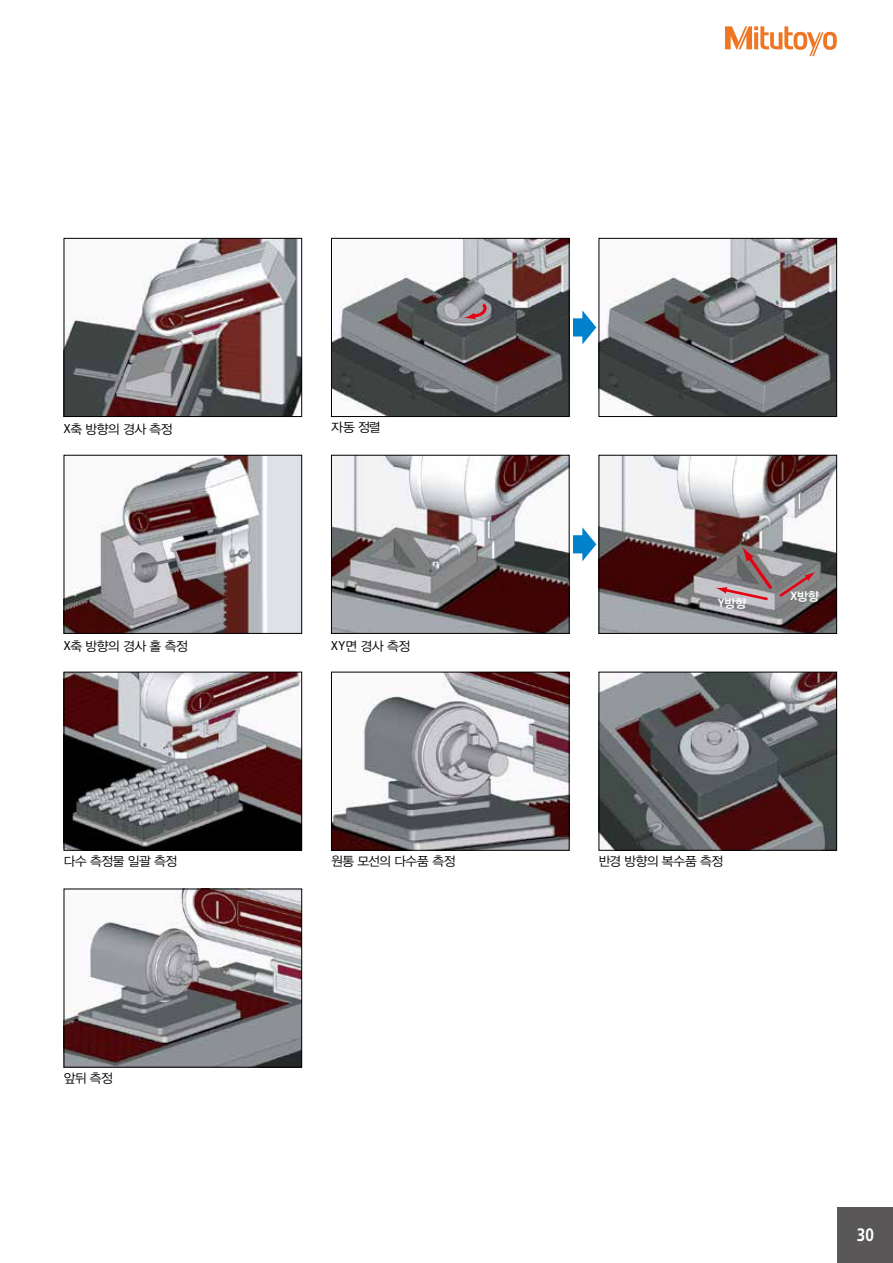
<style>
.page{position:relative;width:893px;height:1263px;background:#fff}
.page>*{position:absolute;margin:0;border:0;box-sizing:border-box;transform-origin:0 0}
.t1{font:700 18px "Mitutoyo Frutiger";color:#fff}
.t2{font:12.75px "YDVYGO32";letter-spacing:-.035em;color:#000}
.t3{font:12px "YDVYGO34";color:#fff}
.s1{font-family:"Mitutoyo Frutiger"}
.s2{font-family:"Mitutoyo Frutiger";font-weight:700}
</style>
<div class="page">
<svg style="left:725px;top:26px;width:112px;height:30px"></svg>
<div style="left:838px;top:1208px;width:55px;height:55px;background:#595757"></div>
<img style="left:66px;top:457px;width:234px;height:175px">
<div style="left:64px;top:455px;width:238px;height:179px;border:1px solid #000"></div>
<img style="left:66px;top:240px;width:234px;height:175px">
<div style="left:64px;top:238px;width:238px;height:179px;border:1px solid #000"></div>
<img style="left:333px;top:240px;width:234px;height:175px">
<div style="left:331px;top:238px;width:238px;height:179px;border:1px solid #000"></div>
<img style="left:333px;top:457px;width:234px;height:175px">
<div style="left:331px;top:455px;width:238px;height:179px;border:1px solid #000"></div>
<img style="left:66px;top:674px;width:234px;height:174px">
<div style="left:64px;top:672px;width:238px;height:178px;border:1px solid #000"></div>
<img style="left:333px;top:674px;width:234px;height:174px">
<div style="left:331px;top:672px;width:238px;height:178px;border:1px solid #000"></div>
<img style="left:601px;top:674px;width:234px;height:174px">
<div style="left:599px;top:672px;width:238px;height:178px;border:1px solid #000"></div>
<img style="left:66px;top:891px;width:234px;height:174px">
<div style="left:64px;top:889px;width:238px;height:178px;border:1px solid #000"></div>
<img style="left:601px;top:240px;width:234px;height:175px">
<div style="left:599px;top:238px;width:238px;height:179px;border:1px solid #000"></div>
<img style="left:601px;top:457px;width:234px;height:175px">
<div style="left:599px;top:455px;width:238px;height:179px;border:1px solid #000"></div>
<svg style="left:573px;top:310px;width:23px;height:34px"></svg>
<svg style="left:573px;top:527px;width:23px;height:34px"></svg>
<svg style="left:464px;top:300px;width:24px;height:20px"></svg>
<svg style="left:716px;top:547px;width:100px;height:55px;background:#8e7c7f"></svg>
<p class="t2" style="left:64px;top:421px;width:110px"><span class="s1">X</span>축 방향의 경사 측정</p>
<p class="t2" style="left:331px;top:420px;width:51px">자동 정렬</p>
<p class="t3" style="left:718px;top:596px;width:30px"><span class="s2">Y</span>방향</p>
<p class="t3" style="left:790px;top:590px;width:30px"><span class="s2">X</span>방향</p>
<p class="t2" style="left:64px;top:638px;width:126px"><span class="s1">X</span>축 방향의 경사 홀 측정</p>
<p class="t2" style="left:331px;top:638px;width:80px"><span class="s1">XY</span>면 경사 측정</p>
<p class="t2" style="left:64px;top:854px;width:115px">다수 측정물 일괄 측정</p>
<p class="t2" style="left:331px;top:854px;width:126px">원통 모선의 다수품 측정</p>
<p class="t2" style="left:599px;top:854px;width:126px">반경 방향의 복수품 측정</p>
<p class="t2" style="left:64px;top:1071px;width:51px">앞뒤 측정</p>
<h1 class="t1" style="left:857px;top:1224px;width:19px">30</h1>
</div>
